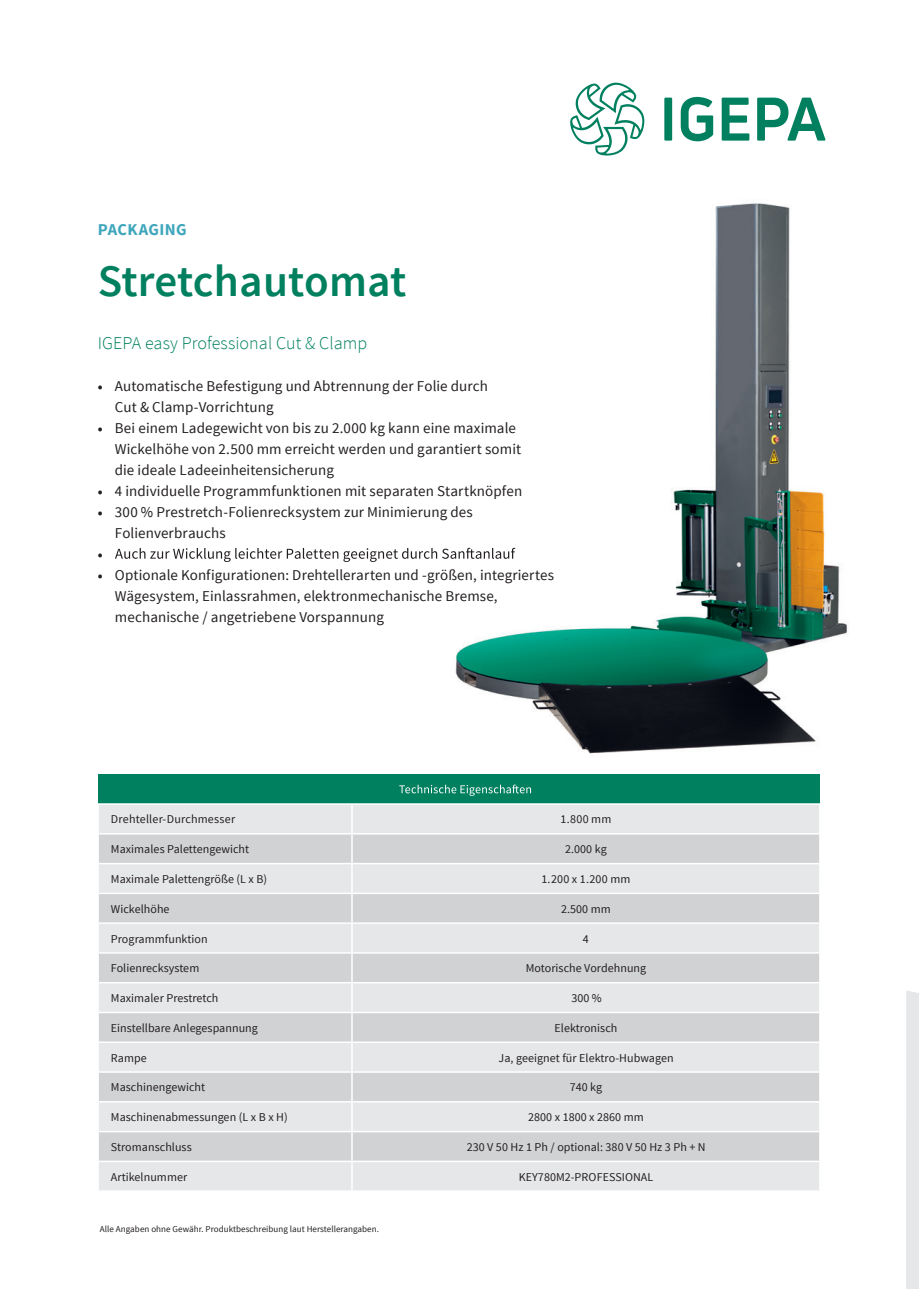
<style>
.page{position:relative;width:919px;height:1289px;background:#fff}
.page>*{position:absolute;margin:0;border:0;box-sizing:border-box;transform-origin:0 0}
.t1{font:600 45px "Source Sans Pro";letter-spacing:.005em;color:#00805f}
.t2{font:300 18px "Source Sans Pro";letter-spacing:.005em;color:#00805f}
.t3{font:700 16.5px "Source Sans Pro";letter-spacing:.02em;color:#3fa6bc}
.t4{font:15px/21px "Source Sans Pro";letter-spacing:.01em;color:#231f20}
.t5{font:900 13.5px "Source Sans Pro";color:#231f20}
.t6{font:12px "Source Sans Pro";letter-spacing:.005em;color:#231f20}
.t7{font:9px "Source Sans Pro";letter-spacing:.005em;color:#231f20}
.s1{font-weight:900;font-size:13.5px}
</style>
<div class="page">
<div style="left:906px;top:991px;width:12px;height:297px;background:#e6e7e9"></div>
<svg style="left:680px;top:97px;width:33px;height:44px"></svg>
<div style="left:664px;top:98px;width:8px;height:43px;background:#00805f"></div>
<svg style="left:721px;top:98px;width:28px;height:43px"></svg>
<svg style="left:757px;top:98px;width:68px;height:43px"></svg>
<svg style="left:570px;top:82px;width:74px;height:74px"></svg>
<img style="left:455px;top:203px;width:392px;height:600px">
<div style="left:98px;top:774px;width:721px;height:30px;background:#00805f"></div>
<div style="left:99px;top:805px;width:720px;height:385px;background:#e6e7e9"></div>
<svg style="left:99px;top:834px;width:720px;height:326px;background:#dbdcde"></svg>
<hr style="left:97px;top:833px;width:255px;height:1px;background:#fff">
<hr style="left:352px;top:833px;width:468px;height:1px;background:#fff">
<hr style="left:97px;top:862px;width:255px;height:2px;background:#fff">
<hr style="left:352px;top:862px;width:468px;height:2px;background:#fff">
<hr style="left:97px;top:892px;width:255px;height:2px;background:#fff">
<hr style="left:352px;top:892px;width:468px;height:2px;background:#fff">
<hr style="left:97px;top:922px;width:255px;height:1px;background:#fff">
<hr style="left:352px;top:922px;width:468px;height:1px;background:#fff">
<hr style="left:97px;top:952px;width:255px;height:1px;background:#fff">
<hr style="left:352px;top:952px;width:468px;height:1px;background:#fff">
<hr style="left:97px;top:981px;width:255px;height:2px;background:#fff">
<hr style="left:352px;top:981px;width:468px;height:2px;background:#fff">
<hr style="left:97px;top:1011px;width:255px;height:2px;background:#fff">
<hr style="left:352px;top:1011px;width:468px;height:2px;background:#fff">
<hr style="left:97px;top:803px;width:255px;height:1px;background:#fff">
<hr style="left:352px;top:803px;width:468px;height:1px;background:#fff">
<hr style="left:351px;top:804px;width:2px;height:29px;background:#fff">
<hr style="left:351px;top:834px;width:2px;height:28px;background:#fff">
<hr style="left:351px;top:864px;width:2px;height:28px;background:#fff">
<hr style="left:351px;top:894px;width:2px;height:28px;background:#fff">
<hr style="left:351px;top:923px;width:2px;height:29px;background:#fff">
<hr style="left:351px;top:953px;width:2px;height:28px;background:#fff">
<hr style="left:351px;top:983px;width:2px;height:28px;background:#fff">
<hr style="left:351px;top:1013px;width:2px;height:28px;background:#fff">
<hr style="left:351px;top:1072px;width:2px;height:29px;background:#fff">
<hr style="left:97px;top:1041px;width:255px;height:1px;background:#fff">
<hr style="left:352px;top:1041px;width:468px;height:1px;background:#fff">
<hr style="left:351px;top:1042px;width:2px;height:29px;background:#fff">
<hr style="left:97px;top:1071px;width:255px;height:1px;background:#fff">
<hr style="left:352px;top:1071px;width:468px;height:1px;background:#fff">
<hr style="left:97px;top:1101px;width:255px;height:1px;background:#fff">
<hr style="left:352px;top:1101px;width:468px;height:1px;background:#fff">
<hr style="left:351px;top:1102px;width:2px;height:28px;background:#fff">
<hr style="left:97px;top:1160px;width:255px;height:2px;background:#fff">
<hr style="left:352px;top:1160px;width:468px;height:2px;background:#fff">
<hr style="left:97px;top:1130px;width:255px;height:2px;background:#fff">
<hr style="left:352px;top:1130px;width:468px;height:2px;background:#fff">
<hr style="left:351px;top:1132px;width:2px;height:28px;background:#fff">
<hr style="left:351px;top:1162px;width:2px;height:28px;background:#fff">
<svg style="left:399px;top:784px;width:132px;height:12px"></svg>
<svg style="left:115px;top:548px;width:400px;height:14px"></svg>
<p class="t3" style="left:98px;top:219px;width:90px">PACKAGING</p>
<h1 class="t1" style="left:98px;top:253px;width:310px">Stretchautomat</h1>
<p class="t2" style="left:98px;top:331px;width:271px">IGEPA easy Professional Cut &amp; Clamp</p>
<p class="t4" style="left:115px;top:375px;width:374px;text-indent:-17px"><span class="s1">•</span> Automatische Befestigung und Abtrennung der Folie durch<br>Cut &amp; Clamp-Vorrichtung</p>
<p class="t4" style="left:115px;top:417px;width:408px;text-indent:-17px"><span class="s1">•</span> Bei einem Ladegewicht von bis zu 2.000 kg kann eine maximale<br>Wickelhöhe von 2.500 mm erreicht werden und garantiert somit die ideale Ladeeinheitensicherung</p>
<p class="t4" style="left:98px;top:480px;width:426px"><span class="s1">•</span> 4 individuelle Programmfunktionen mit separaten Startknöpfen</p>
<p class="t4" style="left:115px;top:501px;width:359px;text-indent:-17px"><span class="s1">•</span> 300 % Prestretch-Folienrecksystem zur Minimierung des<br>Folienverbrauchs</p>
<p class="t5" style="left:98px;top:545px;width:6px">•</p>
<p class="t4" style="left:115px;top:564px;width:441px;text-indent:-17px"><span class="s1">•</span> Optionale Konfigurationen: Drehtellerarten und -größen, integriertes<br>Wägesystem, Einlassrahmen, elektronmechanische Bremse, mechanische / angetriebene Vorspannung</p>
<p class="t6" style="left:111px;top:812px;width:126px">Drehteller-Durchmesser</p>
<p class="t6" style="left:560px;top:812px;width:52px">1.800 mm</p>
<p class="t6" style="left:111px;top:841px;width:140px">Maximales Palettengewicht</p>
<p class="t6" style="left:565px;top:841px;width:43px">2.000 kg</p>
<p class="t6" style="left:111px;top:871px;width:158px">Maximale Palettengröße (L x B)</p>
<p class="t6" style="left:541px;top:871px;width:90px">1.200 x 1.200 mm</p>
<p class="t6" style="left:111px;top:901px;width:60px">Wickelhöhe</p>
<p class="t6" style="left:561px;top:901px;width:51px">2.500 mm</p>
<p class="t6" style="left:111px;top:931px;width:98px">Programmfunktion</p>
<p class="t6" style="left:583px;top:931px;width:7px">4</p>
<p class="t6" style="left:111px;top:960px;width:90px">Folienrecksystem</p>
<p class="t6" style="left:525px;top:960px;width:122px">Motorische Vordehnung</p>
<p class="t6" style="left:111px;top:990px;width:109px">Maximaler Prestretch</p>
<p class="t6" style="left:571px;top:990px;width:32px">300 %</p>
<p class="t6" style="left:111px;top:1020px;width:148px">Einstellbare Anlegespannung</p>
<p class="t6" style="left:554px;top:1020px;width:64px">Elektronisch</p>
<p class="t6" style="left:111px;top:1050px;width:37px">Rampe</p>
<p class="t6" style="left:498px;top:1050px;width:176px">Ja, geeignet für Elektro-Hubwagen</p>
<p class="t6" style="left:111px;top:1079px;width:96px">Maschinengewicht</p>
<p class="t6" style="left:569px;top:1079px;width:34px">740 kg</p>
<p class="t6" style="left:111px;top:1109px;width:178px">Maschinenabmessungen (L x B x H)</p>
<p class="t6" style="left:528px;top:1109px;width:117px">2800 x 1800 x 2860 mm</p>
<p class="t6" style="left:111px;top:1139px;width:82px">Stromanschluss</p>
<p class="t6" style="left:466px;top:1139px;width:240px">230 V 50 Hz 1 Ph / optional: 380 V 50 Hz 3 Ph + N</p>
<p class="t6" style="left:111px;top:1169px;width:78px">Artikelnummer</p>
<p class="t6" style="left:518px;top:1169px;width:136px">KEY780M2-PROFESSIONAL</p>
<p class="t7" style="left:100px;top:1223px;width:280px">Alle Angaben ohne Gewähr. Produktbeschreibung laut Herstellerangaben.</p>
</div>
